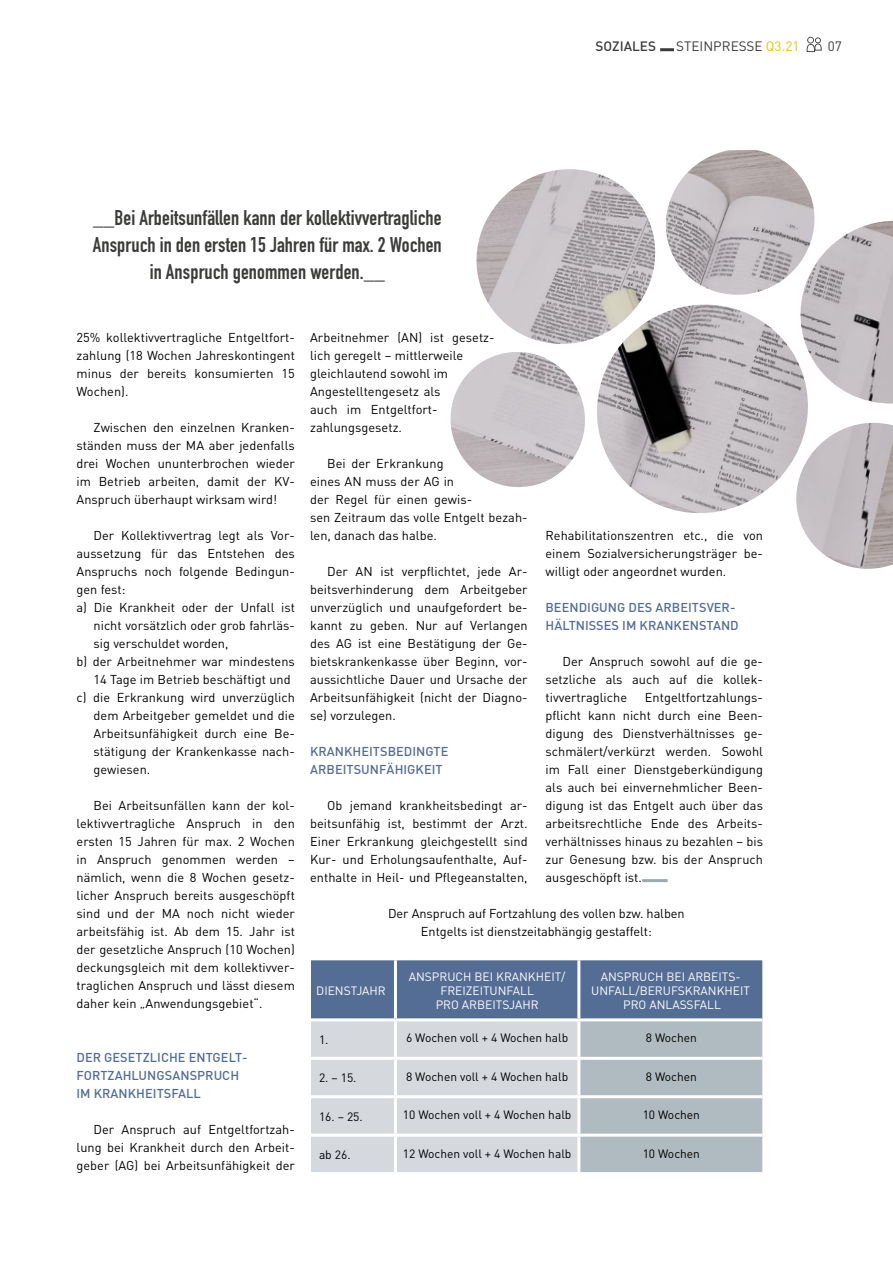
<style>
.page{position:relative;width:893px;height:1263px;background:#fff}
.page>*{position:absolute;margin:0;border:0;box-sizing:border-box;transform-origin:0 0}
.Bildtext{font:21px/27px "DIN Engschrift";letter-spacing:.005em;color:#3b3b3a;text-align:center}
.t1{font:13.5px "DIN";color:#3b3b3a}
.t2{font:500 13.5px "DIN";color:#3b3b3a}
.Fließtext_NEU{font:12.75px/18px "DIN";letter-spacing:.005em;color:#000;text-align:justify}
.Zwischenheadline{font:500 12.75px/18px "DIN";letter-spacing:.005em;color:#536d94}
.t3{font:12px "DIN";color:#000}
.t4{font:12px/14.4px "DIN";color:#fff;text-align:center}
.s1{color:#e3c508}
</style>
<div class="page">
<hr style="left:660px;top:48px;width:14px;height:3px;background:#3b3b3a">
<svg style="left:807px;top:37px;width:15px;height:15px"></svg>
<img style="left:450px;top:150px;width:443px;height:419px">
<hr style="left:642px;top:879px;width:26px;height:3px;background:#9babb2">
<svg style="left:311px;top:960px;width:451px;height:212px;background:#a5b1c0"></svg>
<hr style="left:394px;top:960px;width:3px;height:58px;background:#fff">
<hr style="left:577px;top:960px;width:3px;height:58px;background:#fff">
<hr style="left:311px;top:1018px;width:84px;height:3px;background:#fff">
<hr style="left:311px;top:1057px;width:84px;height:3px;background:#fff">
<hr style="left:311px;top:1095px;width:84px;height:3px;background:#fff">
<hr style="left:311px;top:1134px;width:84px;height:3px;background:#fff">
<hr style="left:394px;top:1021px;width:3px;height:36px;background:#fff">
<hr style="left:394px;top:1060px;width:3px;height:35px;background:#fff">
<hr style="left:394px;top:1098px;width:3px;height:36px;background:#fff">
<hr style="left:394px;top:1137px;width:3px;height:35px;background:#fff">
<hr style="left:395px;top:1018px;width:184px;height:3px;background:#fff">
<hr style="left:395px;top:1057px;width:184px;height:3px;background:#fff">
<hr style="left:395px;top:1095px;width:184px;height:3px;background:#fff">
<hr style="left:395px;top:1134px;width:184px;height:3px;background:#fff">
<hr style="left:577px;top:1021px;width:3px;height:36px;background:#fff">
<hr style="left:577px;top:1060px;width:3px;height:35px;background:#fff">
<hr style="left:577px;top:1098px;width:3px;height:36px;background:#fff">
<hr style="left:577px;top:1137px;width:3px;height:35px;background:#fff">
<hr style="left:579px;top:1018px;width:183px;height:3px;background:#fff">
<hr style="left:579px;top:1057px;width:183px;height:3px;background:#fff">
<hr style="left:579px;top:1095px;width:183px;height:3px;background:#fff">
<hr style="left:579px;top:1134px;width:183px;height:3px;background:#fff">
<p class="Bildtext" style="left:93px;top:204px;width:350px">__Bei Arbeitsunfällen kann der kollektivvertragliche<br>Anspruch in den ersten 15 Jahren für max. 2 Wochen in Anspruch genommen werden.__</p>
<p class="t2" style="left:596px;top:38px;width:62px">SOZIALES</p>
<p class="t1" style="left:676px;top:38px;width:125px">STEINPRESSE <span class="s1">Q3.21</span></p>
<p class="t1" style="left:828px;top:38px;width:16px">07</p>
<p class="Fließtext_NEU" style="left:77px;top:328px;width:220px">25% kollektivvertragliche Entgeltfort&shy;zahlung (18 Wochen Jahreskontingent minus der bereits konsumierten 15<br>Wochen).</p>
<p class="Fließtext_NEU" style="left:77px;top:418px;width:220px;text-indent:17px">Zwischen den einzelnen Kranken&shy;ständen muss der MA aber jedenfalls drei Wochen ununterbrochen wieder im Betrieb arbeiten, damit der KV-Anspruch überhaupt wirksam wird!</p>
<p class="Fließtext_NEU" style="left:77px;top:526px;width:220px;text-align:left;text-indent:17px">Der Kollektivvertrag legt als Vor&shy;aussetzung für das Entstehen des<br>Anspruchs noch folgende Bedingun&shy;gen fest:</p>
<p class="Fließtext_NEU" style="left:94px;top:598px;width:203px;text-indent:-17px">a) Die Krankheit oder der Unfall ist nicht vorsätzlich oder grob fahrläs&shy;sig verschuldet worden,</p>
<p class="Fließtext_NEU" style="left:94px;top:652px;width:203px;text-indent:-17px">b) der Arbeitnehmer war mindestens<br>14 Tage im Betrieb beschäftigt und</p>
<p class="Fließtext_NEU" style="left:94px;top:688px;width:203px;text-indent:-17px">c) die Erkrankung wird unverzüglich dem Arbeitgeber gemeldet und die Arbeitsunfähigkeit durch eine Be&shy;stätigung der Krankenkasse nach&shy;gewiesen.</p>
<p class="Fließtext_NEU" style="left:77px;top:796px;width:220px;text-indent:17px">Bei Arbeitsunfällen kann der kol&shy;lektivvertragliche Anspruch in den ersten 15 Jahren für max. 2 Wochen in Anspruch genommen werden – nämlich, wenn die 8 Wochen gesetz&shy;licher Anspruch bereits ausgeschöpft sind und der MA noch nicht wieder arbeitsfähig ist. Ab dem 15. Jahr ist der gesetzliche Anspruch (10 Wochen) deckungsgleich mit dem kollektivver&shy;traglichen Anspruch und lässt diesem daher kein „Anwendungsgebiet“.</p>
<p class="Zwischenheadline" style="left:77px;top:1048px;width:171px">DER GESETZLICHE ENTGELT-<br>FORTZAHLUNGSANSPRUCH<br>IM KRANKHEITSFALL</p>
<p class="Fließtext_NEU" style="left:77px;top:1120px;width:220px;text-indent:17px">Der Anspruch auf Entgeltfortzah&shy;lung bei Krankheit durch den Arbeit&shy;geber (AG) bei Arbeitsunfähigkeit der</p>
<p class="Fließtext_NEU" style="left:310px;top:328px;width:186px;text-align:left">Arbeitnehmer (AN) ist gesetz&shy;lich geregelt – mittlerweile gleichlautend sowohl im<br>Angestelltengesetz als<br>auch im Entgeltfort&shy;zahlungsgesetz.</p>
<p class="Fließtext_NEU" style="left:310px;top:454px;width:219px;text-align:left;text-indent:17px">Bei der Erkrankung<br>eines AN muss der AG in<br>der Regel für einen gewis-<br>sen Zeitraum das volle Entgelt bezah&shy;len, danach das halbe.</p>
<p class="Fließtext_NEU" style="left:310px;top:562px;width:219px;text-indent:17px">Der AN ist verpflichtet, jede Ar&shy;beitsverhinderung dem Arbeitgeber unverzüglich und unaufgefordert be&shy;kannt zu geben. Nur auf Verlangen des AG ist eine Bestätigung der Ge&shy;bietskrankenkasse über Beginn, vor&shy;aussichtliche Dauer und Ursache der Arbeitsunfähigkeit (nicht der Diagno&shy;se) vorzulegen.</p>
<p class="Zwischenheadline" style="left:310px;top:742px;width:140px">KRANKHEITSBEDINGTE<br>ARBEITSUNFÄHIGKEIT</p>
<p class="Fließtext_NEU" style="left:310px;top:796px;width:219px;text-indent:17px">Ob jemand krankheitsbedingt ar&shy;beitsunfähig ist, bestimmt der Arzt.<br>Einer Erkrankung gleichgestellt sind Kur- und Erholungsaufenthalte, Auf&shy;enthalte in Heil- und Pflegeanstalten,</p>
<p class="Fließtext_NEU" style="left:545px;top:526px;width:219px">Rehabilitationszentren etc., die von einem Sozialversicherungsträger be&shy;willigt oder angeordnet wurden.</p>
<p class="Zwischenheadline" style="left:545px;top:598px;width:195px">BEENDIGUNG DES ARBEITSVER-<br>HÄLTNISSES IM KRANKENSTAND</p>
<p class="Fließtext_NEU" style="left:545px;top:652px;width:219px;text-indent:17px">Der Anspruch sowohl auf die ge&shy;setzliche als auch auf die kollek&shy;tivvertragliche</p>
<p class="Fließtext_NEU" style="left:545px;top:688px;width:219px;text-indent:99px">Entgeltfortzahlungs&shy;pflicht kann nicht durch eine Been&shy;digung des Dienstverhältnisses ge&shy;schmälert/verkürzt werden. Sowohl im Fall einer Dienstgeberkündigung als auch bei einvernehmlicher Been&shy;digung ist das Entgelt auch über das arbeitsrechtliche Ende des Arbeits&shy;verhältnisses hinaus zu bezahlen – bis zur Genesung bzw. bis der Anspruch ausgeschöpft ist.</p>
<p class="Fließtext_NEU" style="left:388px;top:904px;width:298px;text-align:center">Der Anspruch auf Fortzahlung des vollen bzw. halben<br>Entgelts ist dienstzeitabhängig gestaffelt:</p>
<p class="t4" style="left:316px;top:983px;width:71px">DIENSTJAHR</p>
<p class="t4" style="left:409px;top:969px;width:158px">ANSPRUCH BEI KRANKHEIT/<br>FREIZEITUNFALL</p>
<p class="t4" style="left:436px;top:998px;width:104px">PRO ARBEITSJAHR</p>
<p class="t4" style="left:591px;top:969px;width:160px">ANSPRUCH BEI ARBEITS-<br>UNFALL/BERUFSKRANKHEIT</p>
<p class="t4" style="left:623px;top:998px;width:99px">PRO ANLASSFALL</p>
<p class="t3" style="left:319px;top:1032px;width:11px">1.</p>
<p class="t3" style="left:406px;top:1030px;width:164px">6 Wochen voll + 4 Wochen halb</p>
<p class="t3" style="left:646px;top:1030px;width:53px">8 Wochen</p>
<p class="t3" style="left:319px;top:1070px;width:39px">2. – 15.</p>
<p class="t3" style="left:406px;top:1069px;width:164px">8 Wochen voll + 4 Wochen halb</p>
<p class="t3" style="left:646px;top:1069px;width:53px">8 Wochen</p>
<p class="t3" style="left:319px;top:1109px;width:45px">16. – 25.</p>
<p class="t3" style="left:403px;top:1107px;width:170px">10 Wochen voll + 4 Wochen halb</p>
<p class="t3" style="left:643px;top:1107px;width:59px">10 Wochen</p>
<p class="t3" style="left:319px;top:1147px;width:33px">ab 26.</p>
<p class="t3" style="left:403px;top:1146px;width:170px">12 Wochen voll + 4 Wochen halb</p>
<p class="t3" style="left:643px;top:1146px;width:59px">10 Wochen</p>
</div>
